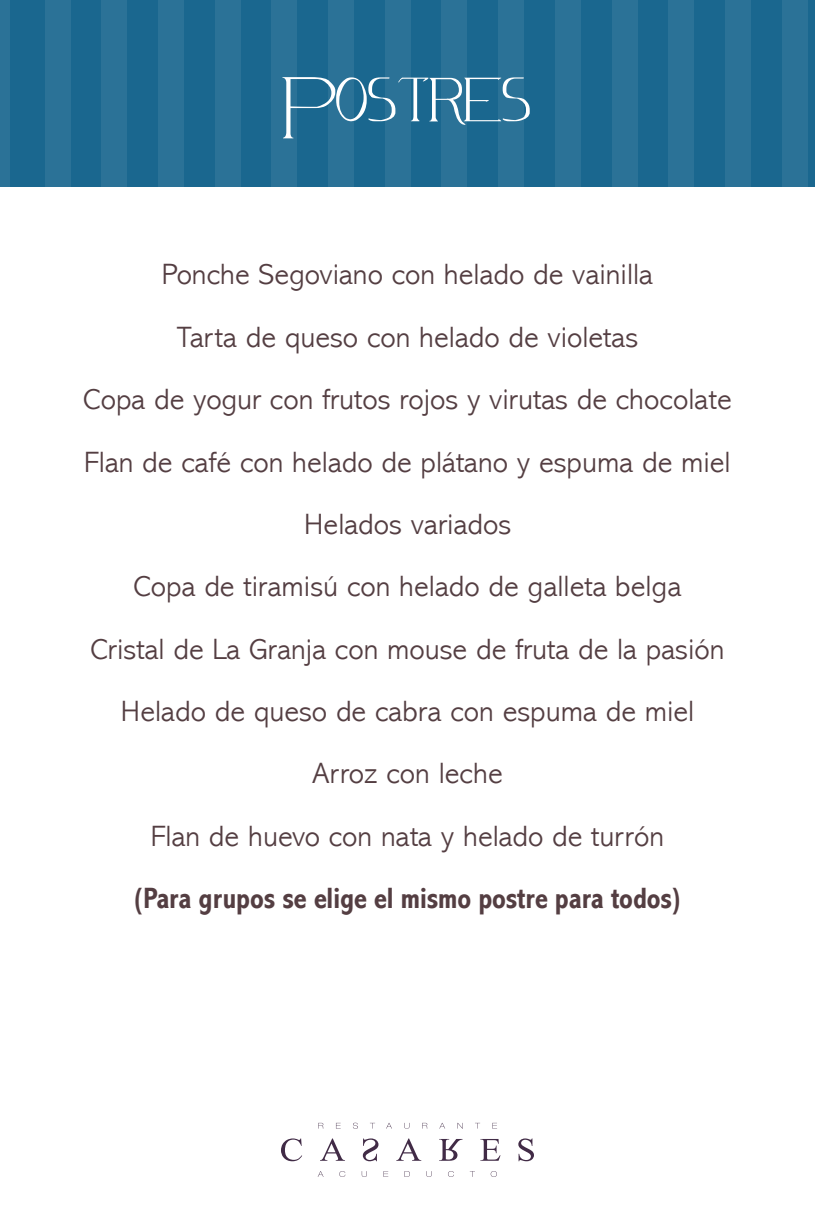
<style>
.page{position:relative;width:815px;height:1205px;background:#fff}
.page>*{position:absolute;margin:0;border:0;box-sizing:border-box;transform-origin:0 0}
.LADILLO{font:87.5px "Avanti Serif Regular";color:#fff}
.VIANDAS{font:300 29.5px "Abadi MT Std";color:#543e42}
.VIANDAS-2{font:700 condensed 29.5px "Abadi";color:#543e42}
</style>
<div class="page">
<div style="left:0;top:0;width:815px;height:187px;background:#1a678f"></div>
<div style="left:45px;top:0;width:25px;height:187px;background:#2b7297"></div>
<div style="left:101px;top:0;width:26px;height:187px;background:#2b7297"></div>
<div style="left:158px;top:0;width:26px;height:187px;background:#2b7297"></div>
<div style="left:215px;top:0;width:26px;height:187px;background:#2b7297"></div>
<svg style="left:271px;top:0;width:26px;height:1162px"></svg>
<svg style="left:328px;top:0;width:26px;height:1129px"></svg>
<svg style="left:385px;top:0;width:26px;height:1129px"></svg>
<svg style="left:441px;top:0;width:26px;height:1129px"></svg>
<svg style="left:498px;top:0;width:26px;height:1162px"></svg>
<div style="left:555px;top:0;width:26px;height:187px;background:#2b7297"></div>
<div style="left:612px;top:0;width:25px;height:187px;background:#2b7297"></div>
<div style="left:668px;top:0;width:26px;height:187px;background:#2b7297"></div>
<div style="left:725px;top:0;width:26px;height:187px;background:#2b7297"></div>
<div style="left:782px;top:0;width:25px;height:187px;background:#2b7297"></div>
<div style="left:0;top:0;width:10px;height:187px;background:#2b7297"></div>
<svg style="left:281px;top:1138px;width:21px;height:23px"></svg>
<svg style="left:320px;top:1138px;width:25px;height:23px"></svg>
<svg style="left:363px;top:1138px;width:15px;height:23px"></svg>
<svg style="left:396px;top:1138px;width:25px;height:23px"></svg>
<svg style="left:439px;top:1139px;width:24px;height:22px"></svg>
<svg style="left:480px;top:1139px;width:21px;height:22px"></svg>
<svg style="left:518px;top:1138px;width:16px;height:23px"></svg>
<svg style="left:318px;top:1122px;width:179px;height:6px"></svg>
<svg style="left:318px;top:1171px;width:179px;height:6px"></svg>
<p class="LADILLO" style="left:282px;top:64px;width:252px">Postres</p>
<p class="VIANDAS" style="left:162px;top:258px;width:493px">Ponche Segoviano con helado de vainilla</p>
<p class="VIANDAS" style="left:177px;top:321px;width:463px">Tarta de queso con helado de violetas</p>
<p class="VIANDAS" style="left:83px;top:383px;width:650px">Copa de yogur con frutos rojos y virutas de chocolate</p>
<p class="VIANDAS" style="left:84px;top:446px;width:648px">Flan de café con helado de plátano y espuma de miel</p>
<p class="VIANDAS" style="left:304px;top:508px;width:209px">Helados variados</p>
<p class="VIANDAS" style="left:133px;top:570px;width:550px">Copa de tiramisú con helado de galleta belga</p>
<p class="VIANDAS" style="left:91px;top:633px;width:635px">Cristal de La Granja con mouse de fruta de la pasión</p>
<p class="VIANDAS" style="left:121px;top:695px;width:575px">Helado de queso de cabra con espuma de miel</p>
<p class="VIANDAS" style="left:312px;top:757px;width:192px">Arroz con leche</p>
<p class="VIANDAS" style="left:151px;top:820px;width:515px">Flan de huevo con nata y helado de turrón</p>
<p class="VIANDAS-2" style="left:133px;top:882px;width:550px">(Para grupos se elige el mismo postre para todos)</p>
</div>
